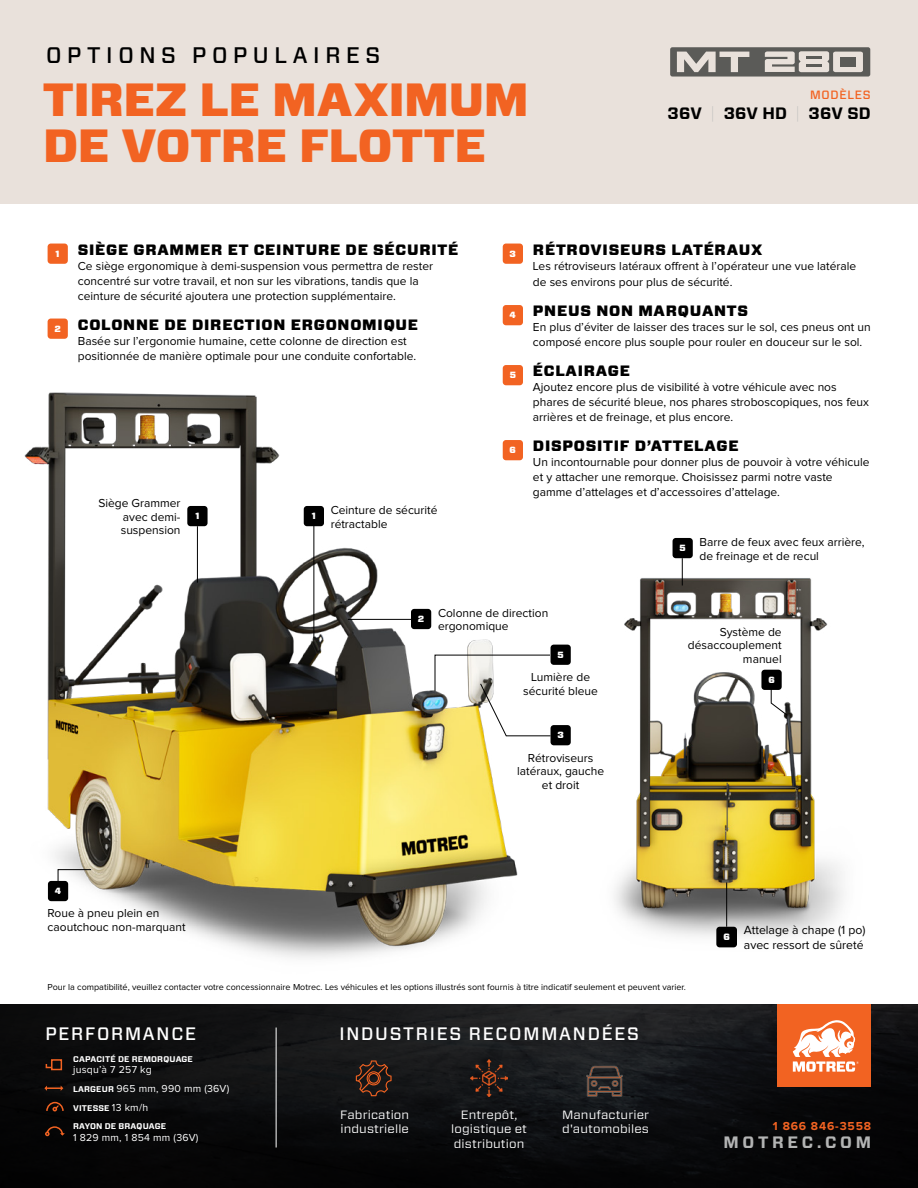
<style>
.page{position:relative;width:918px;height:1188px;background:#fff}
.page>*{position:absolute;margin:0;border:0;box-sizing:border-box;transform-origin:0 0}
.t1{font:900 46.5px/46.5px "Forza";letter-spacing:-.005em;color:#f26322}
.t2{font:500 22.5px "Forza";letter-spacing:.25em;color:#000}
.t3{font:500 18px "Forza";letter-spacing:.1em;color:#fff}
.t4{font:700 16.5px "Forza";letter-spacing:.01em;color:#000}
.t5{font:700 16.5px "Forza";letter-spacing:.225em;color:#b3b4b4}
.t6{font:900 15px "Forza";letter-spacing:.05em;color:#000}
.t7{font:12.3px/15.3px "Proxima Nova";color:#000}
.t8{font:12px/13.5px "Proxima Nova";color:#000}
.t9{font:12px/14.4px "Forza";letter-spacing:.01em;color:#fff;scale:1.07 1}
.t10{font:700 12px "Proxima Nova";letter-spacing:.07em;color:#f26322}
.t11{font:500 12px "Forza";letter-spacing:.06em;color:#f26322}
.t12{font:10.5px/19px "Proxima Nova";letter-spacing:.02em;color:#fff}
.t13{font:900 9.15px "Forza";color:#fff}
.t14{font:9px "Proxima Nova";color:#000}
.t15{font:900 9px "Forza";color:#fff}
.t16{font:700 8.25px/18px "Forza";letter-spacing:.02em;color:#fff}
.s1{font-weight:100;color:#b3b4b4}
.s2{font-family:"Forza";font-weight:700;font-size:8.25px}
.s3{font-family:"Proxima Nova";font-weight:400;font-size:10.5px}
</style>
<div class="page">
<img style="left:0;top:305px;width:788px;height:700px">
<img style="left:411px;top:531px;width:433px;height:472px">
<div style="left:0;top:0;width:918px;height:203px;background:#e9e1db"></div>
<img style="left:0;top:1005px;width:918px;height:183px">
<div style="left:551px;top:645px;width:20px;height:20px;background:#000;border-radius:3px"></div>
<div style="left:551px;top:725px;width:20px;height:20px;background:#000;border-radius:3px"></div>
<div style="left:761px;top:670px;width:21px;height:20px;background:#000;border-radius:3px"></div>
<div style="left:411px;top:609px;width:20px;height:20px;background:#000;border-radius:3px"></div>
<div style="left:304px;top:506px;width:20px;height:20px;background:#000;border-radius:3px"></div>
<div style="left:673px;top:538px;width:20px;height:20px;background:#000;border-radius:3px"></div>
<div style="left:187px;top:506px;width:21px;height:20px;background:#000;border-radius:3px"></div>
<svg style="left:356px;top:1060px;width:36px;height:36px"></svg>
<img style="left:471px;top:1060px;width:37px;height:37px">
<hr style="left:276px;top:1028px;width:1px;height:120px;background:#fff">
<div style="left:51px;top:1059px;width:11px;height:11px;border:2px solid #f26322"></div>
<svg style="left:45px;top:1062px;width:8px;height:7px"></svg>
<svg style="left:44px;top:1086px;width:19px;height:5px"></svg>
<svg style="left:45px;top:1101px;width:19px;height:11px"></svg>
<svg style="left:44px;top:1126px;width:21px;height:11px"></svg>
<div style="left:777px;top:1005px;width:94px;height:82px;background:#f26322"></div>
<svg style="left:793px;top:1020px;width:66px;height:52px"></svg>
<div style="left:48px;top:244px;width:20px;height:20px;background:#f26322;border-radius:3px"></div>
<div style="left:48px;top:319px;width:20px;height:20px;background:#f26322;border-radius:3px"></div>
<div style="left:503px;top:244px;width:20px;height:20px;background:#f26322;border-radius:3px"></div>
<div style="left:503px;top:305px;width:20px;height:20px;background:#f26322;border-radius:3px"></div>
<div style="left:503px;top:365px;width:20px;height:20px;background:#f26322;border-radius:3px"></div>
<div style="left:503px;top:440px;width:20px;height:20px;background:#f26322;border-radius:3px"></div>
<svg style="left:670px;top:47px;width:200px;height:30px"></svg>
<div style="left:840px;top:57px;width:16px;height:10px;background:#5b5b58"></div>
<svg style="left:586px;top:1066px;width:37px;height:30px"></svg>
<div style="left:48px;top:881px;width:20px;height:20px;background:#000;border-radius:3px"></div>
<svg style="left:57px;top:869px;width:35px;height:14px"></svg>
<div style="left:716px;top:927px;width:21px;height:20px;background:#000;border-radius:3px"></div>
<hr style="left:726px;top:882px;width:1px;height:45px;background:#000">
<svg style="left:770px;top:688px;width:18px;height:28px"></svg>
<hr style="left:348px;top:619px;width:63px;height:1px;background:#000">
<hr style="left:197px;top:526px;width:1px;height:57px;background:#000">
<hr style="left:314px;top:521px;width:1px;height:117px;background:#000">
<svg style="left:682px;top:558px;width:1px;height:27px"></svg>
<svg style="left:434px;top:654px;width:117px;height:83px"></svg>
<h2 class="t2" style="left:46px;top:40px;width:335px">OPTIONS POPULAIRES</h2>
<h1 class="t1" style="left:43px;top:77px;width:487px">TIREZ LE MAXIMUM<br>DE VOTRE FLOTTE</h1>
<p class="t11" style="left:810px;top:87px;width:62px">MODÈLES</p>
<h3 class="t4" style="left:668px;top:102px;width:205px">36V <span class="s1">|</span> 36V HD <span class="s1">|</span> 36V SD</h3>
<p class="t6" style="left:56px;top:239px;width:404px"><sub>1</sub> SIÈGE GRAMMER ET CEINTURE DE SÉCURITÉ</p>
<p class="t8" style="left:78px;top:259px;width:357px;line-height:15px">Ce siège ergonomique à demi-suspension vous permettra de rester concentré sur votre travail, et non sur les vibrations, tandis que la ceinture de sécurité ajoutera une protection supplémentaire.</p>
<p class="t6" style="left:55px;top:314px;width:365px"><sub>2</sub> COLONNE DE DIRECTION ERGONOMIQUE</p>
<p class="t8" style="left:78px;top:334px;width:340px;line-height:15px">Basée sur l’ergonomie humaine, cette colonne de direction est positionnée de manière optimale pour une conduite confortable.</p>
<p class="t8" style="left:121px;top:497px;width:61px;text-align:justify;text-indent:-22px">Siège Grammer avec demi&shy;suspension</p>
<p class="t15" style="left:195px;top:510px;width:6px">1</p>
<p class="t15" style="left:312px;top:510px;width:6px">1</p>
<p class="t8" style="left:331px;top:504px;width:108px">Ceinture de sécurité rétractable</p>
<p class="t6" style="left:510px;top:239px;width:254px"><sub>3</sub> RÉTROVISEURS LATÉRAUX</p>
<p class="t8" style="left:533px;top:258px;width:325px;line-height:16.5px">Les rétroviseurs latéraux offrent à l’opérateur une vue latérale de ses environs pour plus de sécurité.</p>
<p class="t6" style="left:510px;top:301px;width:240px"><sub>4</sub> PNEUS NON MARQUANTS</p>
<p class="t8" style="left:533px;top:320px;width:339px;line-height:15px">En plus d’éviter de laisser des traces sur le sol, ces pneus ont un composé encore plus souple pour rouler en douceur sur le sol.</p>
<p class="t6" style="left:510px;top:361px;width:122px"><sub>5</sub> ÉCLAIRAGE</p>
<p class="t8" style="left:533px;top:380px;width:337px;line-height:15px">Ajoutez encore plus de visibilité à votre véhicule avec nos phares de sécurité bleue, nos phares stroboscopiques, nos feux arrières et de freinage, et plus encore.</p>
<p class="t6" style="left:510px;top:436px;width:230px"><sub>6</sub> DISPOSITIF D’ATTELAGE</p>
<p class="t8" style="left:533px;top:455px;width:338px;line-height:15px">Un incontournable pour donner plus de pouvoir à votre véhicule et y attacher une remorque. Choisissez parmi notre vaste gamme d’attelages et d’accessoires d’attelage.</p>
<p class="t15" style="left:680px;top:542px;width:8px">5</p>
<p class="t8" style="left:700px;top:536px;width:167px">Barre de feux avec feux arrière, de freinage et de recul</p>
<p class="t15" style="left:55px;top:885px;width:8px">4</p>
<p class="t8" style="left:48px;top:907px;width:140px">Roue à pneu plein en caoutchouc non-marquant</p>
<p class="t15" style="left:418px;top:613px;width:8px">2</p>
<p class="t8" style="left:438px;top:607px;width:112px">Colonne de direction ergonomique</p>
<p class="t15" style="left:558px;top:649px;width:8px">5</p>
<p class="t8" style="left:523px;top:671px;width:76px;text-align:center">Lumière de sécurité bleue</p>
<p class="t15" style="left:557px;top:729px;width:8px">3</p>
<p class="t8" style="left:517px;top:751px;width:89px;text-align:center">Rétroviseurs latéraux, gauche et droit</p>
<p class="t8" style="left:688px;top:626px;width:95px;text-align:right">Système de désaccouplement manuel</p>
<p class="t15" style="left:768px;top:674px;width:8px">6</p>
<p class="t13" style="left:723px;top:931px;width:8px">6</p>
<p class="t7" style="left:744px;top:923px;width:123px">Attelage à chape (1 po) avec ressort de sûreté</p>
<p class="t14" style="left:48px;top:983px;width:640px">Pour la compatibilité, veuillez contacter votre concessionnaire Motrec. Les véhicules et les options illustrés sont fournis à titre indicatif seulement et peuvent varier.</p>
<h3 class="t3" style="left:45px;top:1022px;width:152px">PERFORMANCE</h3>
<p class="t16" style="left:73px;top:1050px;width:121px">CAPACITÉ DE REMORQUAGE</p>
<p class="t12" style="left:73px;top:1061px;width:158px">jusqu’à 7 257 kg<br><span class="s2">LARGEUR</span> 965 mm, 990 mm (36V)</p>
<p class="t16" style="left:73px;top:1100px;width:95px">VITESSE <span class="s3">13 km/h<br></span>RAYON DE BRAQUAGE</p>
<p class="t12" style="left:73px;top:1128px;width:127px">1 829 mm, 1 854 mm (36V)</p>
<h3 class="t3" style="left:339px;top:1022px;width:301px">INDUSTRIES RECOMMANDÉES</h3>
<p class="t9" style="left:340px;top:1107px;width:66px">Fabrication industrielle</p>
<p class="t9" style="left:451px;top:1107px;width:72px;text-align:center">Entrepôt, logistique et distribution</p>
<p class="t9" style="left:562px;top:1107px;width:83px">Manufacturier d'automobiles</p>
<p class="t10" style="left:773px;top:1120px;width:100px">1 866 846-3558</p>
<h3 class="t5" style="left:723px;top:1131px;width:149px">MOTREC.COM</h3>
</div>
